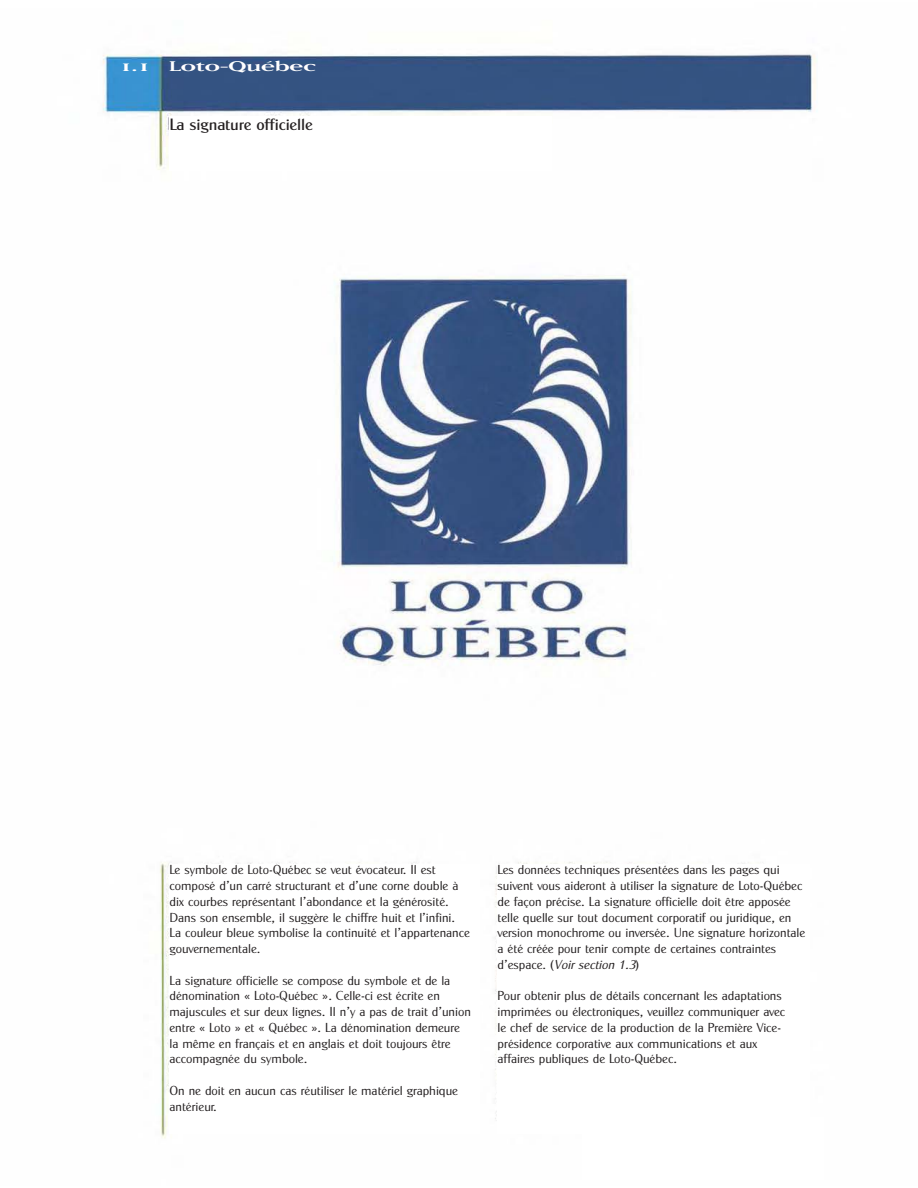
<style>
.page{position:relative;width:918px;height:1188px;background:#fff}
.page>*{position:absolute;margin:0;border:0;box-sizing:border-box;transform-origin:0 0}
.t1{font:16.5px "Cg Globe Gothic Dm";color:#231f20}
.t2{font:16.5px "Matrix Wide";letter-spacing:-.05em;color:#fff}
.t3{font:13.2px/15.8px "Cg Globe Gothic Lt";color:#231f20}
.s1{font-size:18px}
.s2{font-style:italic}
</style>
<div class="page">
<img style="left:102px;top:53px;width:715px;height:1086px">
<div style="left:582px;top:1118px;width:242px;height:62px;background:#fff"></div>
<div style="left:170px;top:864px;width:310px;height:270px;background:#fff"></div>
<div style="left:498px;top:864px;width:312px;height:270px;background:#fff"></div>
<div style="left:170px;top:117px;width:382px;height:54px;background:#fff"></div>
<p class="t2" style="left:122px;top:59px;width:196px"><span class="s1">1.1</span> Loto-Québec</p>
<p class="t1" style="left:170px;top:118px;width:145px">La signature officielle</p>
<p class="t3" style="left:170px;top:863px;width:302px">Le symbole de Loto-Québec se veut évocateur. Il est composé d’un carré structurant et d’une corne double à dix courbes représentant l’abondance et la générosité.<br>Dans son ensemble, il suggère le chiffre huit et l’infini.<br>La couleur bleue symbolise la continuité et l’appartenance gouvernementale.</p>
<p class="t3" style="left:170px;top:974px;width:303px">La signature officielle se compose du symbole et de la dénomination « Loto-Québec ». Celle-ci est écrite en majuscules et sur deux lignes. Il n’y a pas de trait d’union entre « Loto » et « Québec ». La dénomination demeure la même en français et en anglais et doit toujours être accompagnée du symbole.</p>
<p class="t3" style="left:170px;top:1084px;width:290px">On ne doit en aucun cas réutiliser le matériel graphique antérieur.</p>
<p class="t3" style="left:498px;top:863px;width:309px">Les données techniques présentées dans les pages qui suivent vous aideront à utiliser la signature de Loto-Québec de façon précise. La signature officielle doit être apposée telle quelle sur tout document corporatif ou juridique, en version monochrome ou inversée. Une signature horizontale a été créée pour tenir compte de certaines contraintes<br>d ’ e s p a c e . (<span class="s2">Voir section 1.3</span>)</p>
<p class="t3" style="left:498px;top:989px;width:289px">Pour obtenir plus de détails concernant les adaptations imprimées ou électroniques, veuillez communiquer avec le chef de service de la production de la Première Vice&shy;présidence corporative aux communications et aux affaires publiques de Loto-Québec.</p>
</div>
